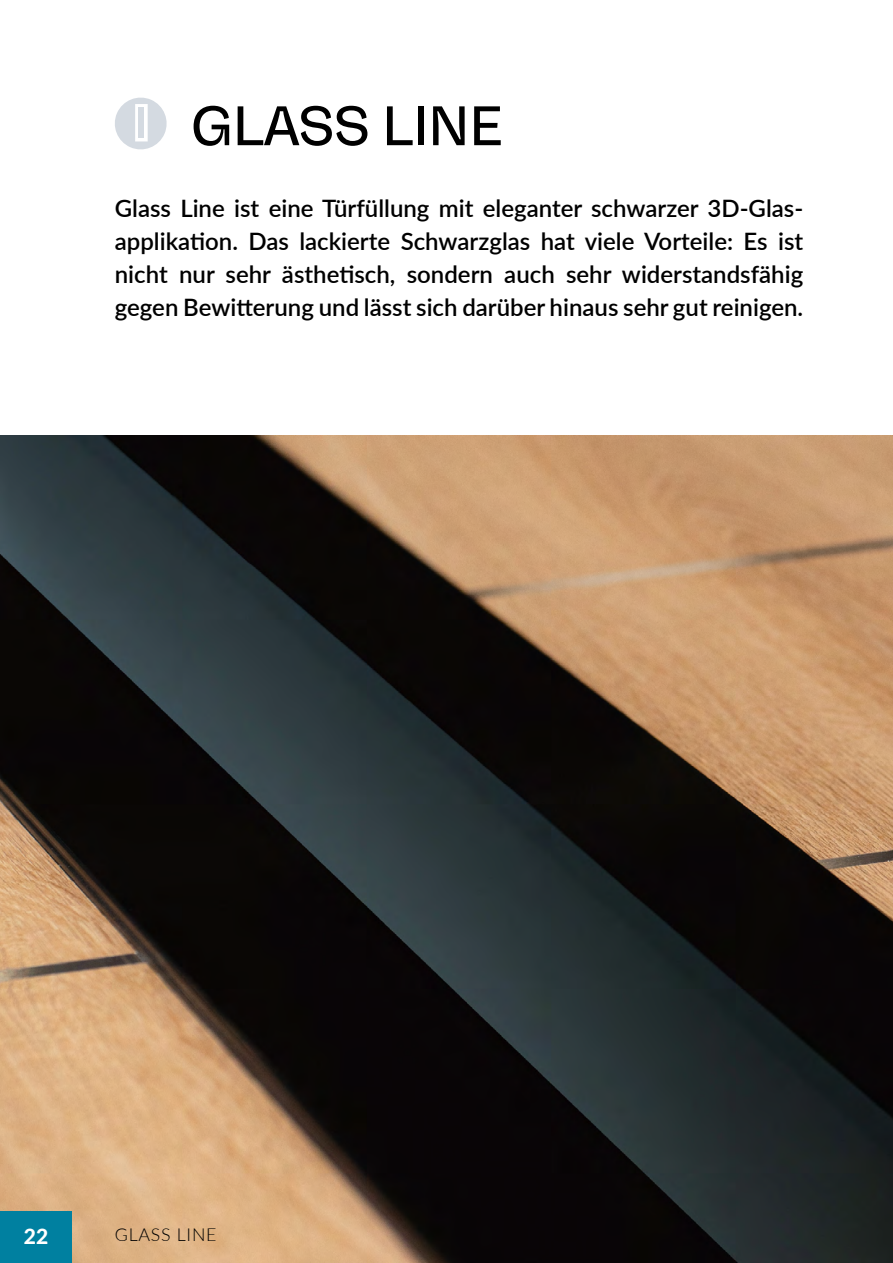
<style>
.page{position:relative;width:893px;height:1263px;background:#fff}
.page>*{position:absolute;margin:0;border:0;box-sizing:border-box;transform-origin:0 0}
.t1{font:500 56.25px "Vastago Grotesk";color:#000}
.t2{font:600 24px/33px "Lato";color:#000;text-align:justify}
.t3{font:800 21px "Lato";color:#fff}
.t4{font:300 17.85px "Lato";letter-spacing:.04em;color:#000}
</style>
<div class="page">
<img style="left:0;top:436px;width:893px;height:827px">
<svg style="left:115px;top:97px;width:52px;height:53px"></svg>
<div style="left:139px;top:108px;width:5px;height:30px;background:#d4dae1"></div>
<div style="left:0;top:1211px;width:72px;height:52px;background:#0080a0"></div>
<h1 class="t1" style="left:191px;top:92px;width:313px">GLASS LINE</h1>
<p class="t2" style="left:115px;top:191px;width:690px">Glass Line ist eine Türfüllung mit eleganter schwarzer 3D-Glas&shy;applikation. Das lackierte Schwarzglas hat viele Vorteile: Es ist nicht nur sehr ästhetisch, sondern auch sehr widerstandsfähig gegen Bewitterung und lässt sich darüber hinaus sehr gut reinigen.</p>
<p class="t3" style="left:24px;top:1220px;width:26px">22</p>
<p class="t4" style="left:115px;top:1222px;width:103px">GLASS LINE</p>
</div>
